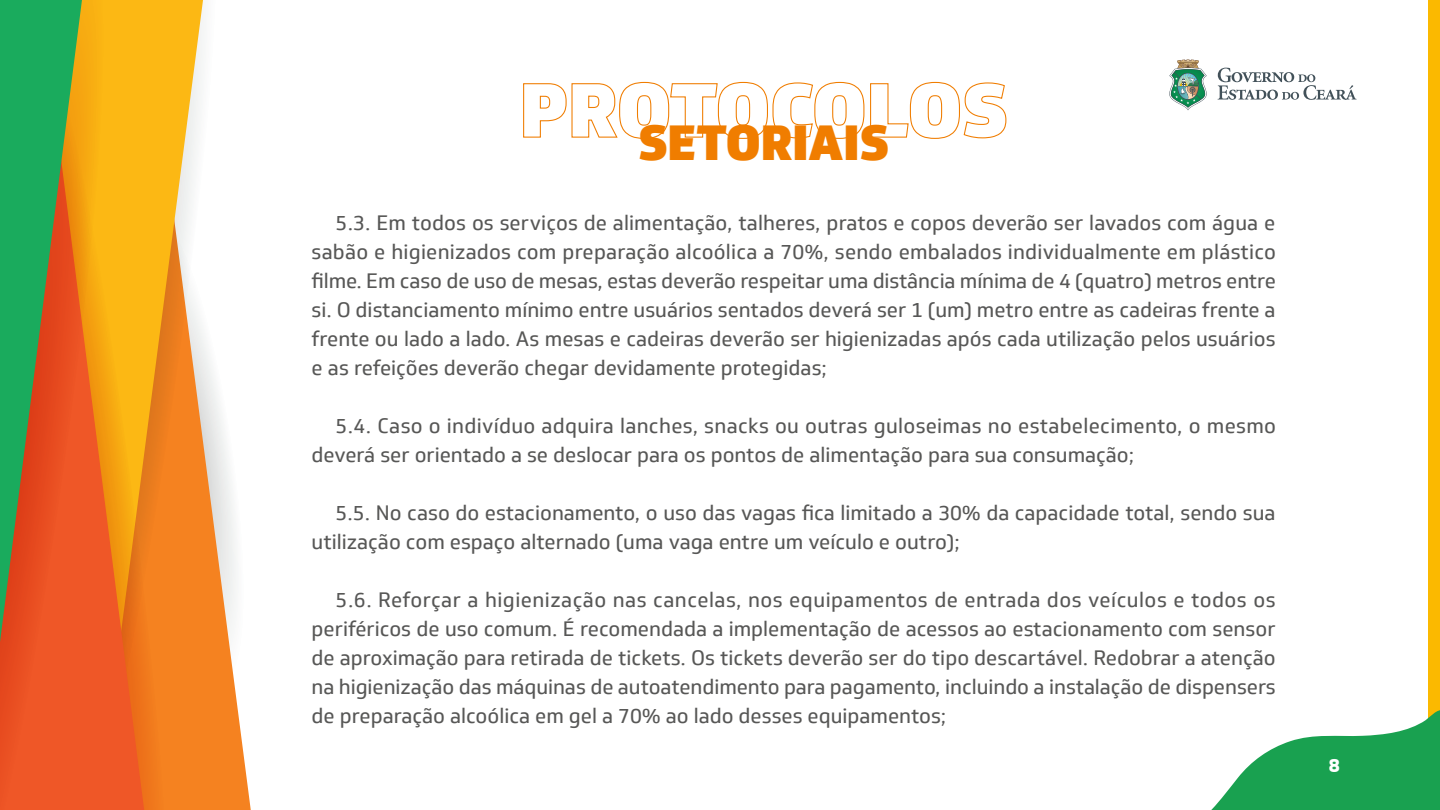
<style>
.page{position:relative;width:1440px;height:810px;background:#fff}
.page>*{position:absolute;margin:0;border:0;box-sizing:border-box;transform-origin:0 0}
.t1{font:900 48.07px "Soleto";color:#f07d00}
.Texto{font:20.33px/29px "Soleto";color:#575756;text-align:justify}
.t2{font:800 18.98px "Soleto";color:#fff}
</style>
<div class="page">
<div style="left:1428px;top:0;width:12px;height:810px;background:#fbb900"></div>
<svg style="left:1211px;top:710px;width:229px;height:100px"></svg>
<svg style="left:220px;top:414px;width:31px;height:396px"></svg>
<svg style="left:203px;top:336px;width:17px;height:474px;background:#f1a769"></svg>
<svg style="left:171px;top:0;width:32px;height:810px;fill:#f58220"></svg>
<svg style="left:144px;top:0;width:27px;height:810px;background:#f4971a"></svg>
<svg style="left:106px;top:0;width:38px;height:810px;background:#f59917"></svg>
<svg style="left:82px;top:0;width:24px;height:810px;background:#f2801c"></svg>
<svg style="left:0;top:0;width:82px;height:810px;background:#967738"></svg>
<svg style="left:1218px;top:68px;width:139px;height:32px"></svg>
<svg style="left:1169px;top:60px;width:38px;height:50px"></svg>
<svg style="left:523px;top:81px;width:484px;height:58px"></svg>
<p class="t1" style="left:639px;top:112px;width:252px">SETORIAIS</p>
<p class="Texto" style="left:312px;top:209px;width:966px;text-indent:24px">5.3. Em todos os serviços de alimentação, talheres, pratos e copos deverão ser lavados com água e sabão e higienizados com preparação alcoólica a 70%, sendo embalados individualmente em plástico filme. Em caso de uso de mesas, estas deverão respeitar uma distância mínima de 4 (quatro) metros entre si. O distanciamento mínimo entre usuários sentados deverá ser 1 (um) metro entre as cadeiras frente a frente ou lado a lado. As mesas e cadeiras deverão ser higienizadas após cada utilização pelos usuários e as refeições deverão chegar devidamente protegidas;</p>
<p class="Texto" style="left:312px;top:412px;width:966px;text-indent:24px">5.4. Caso o indivíduo adquira lanches, snacks ou outras guloseimas no estabelecimento, o mesmo deverá ser orientado a se deslocar para os pontos de alimentação para sua consumação;</p>
<p class="Texto" style="left:312px;top:499px;width:965px;text-indent:24px">5.5. No caso do estacionamento, o uso das vagas fica limitado a 30% da capacidade total, sendo sua utilização com espaço alternado (uma vaga entre um veículo e outro);</p>
<p class="Texto" style="left:312px;top:586px;width:966px;text-indent:24px">5.6. Reforçar a higienização nas cancelas, nos equipamentos de entrada dos veículos e todos os periféricos de uso comum. É recomendada a implementação de acessos ao estacionamento com sensor de aproximação para retirada de tickets. Os tickets deverão ser do tipo descartável. Redobrar a atenção na higienização das máquinas de autoatendimento para pagamento, incluindo a instalação de dispensers de preparação alcoólica em gel a 70% ao lado desses equipamentos;</p>
<p class="t2" style="left:1329px;top:753px;width:13px">8</p>
</div>
